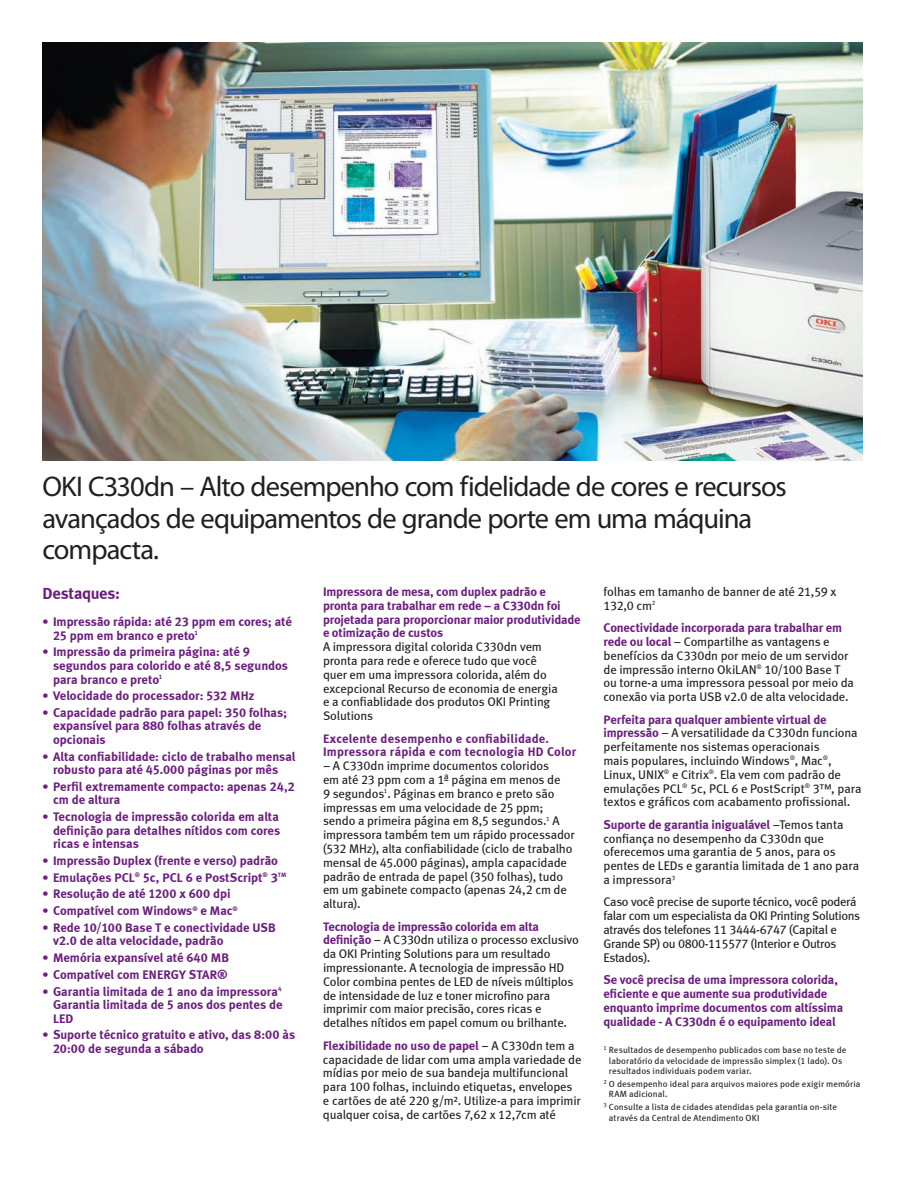
<style>
.page{position:relative;width:918px;height:1188px;background:#fff}
.page>*{position:absolute;margin:0;border:0;box-sizing:border-box;transform-origin:0 0}
._2aa-Spread_Hdline_1{font:28.5px/31.5px "Myriad Pro";letter-spacing:-.035em;color:#231f20}
._3a-Highlights_heade{font:16.5px "Meta Bold LF";letter-spacing:-.015em;color:#6b1f7e}
._3aa-Highlights_body{font:12.75px/13.5px "Meta Bold LF";letter-spacing:-.005em;color:#6b1f7e}
.body{font:12.6px/13.8px "Meta Book LF";letter-spacing:-.015em;color:#231f20}
.body-2{font:12.6px/13.8px "Meta Bold LF";letter-spacing:-.01em;color:#6b1f7e}
.body-3{font:12.6px/13.8px "Meta Bold LF";letter-spacing:.015em;color:#6b1f7e}
.footnote1__6_7{font:9px/10.5px "Meta Book LF";letter-spacing:.01em;color:#231f20}
.s1{font-family:"Meta Bold LF";color:#6b1f7e}
</style>
<div class="page">
<img style="left:43px;top:43px;width:820px;height:417px">
<p class="_2aa-Spread_Hdline_1" style="left:43px;top:470px;width:746px">OKI C330dn – Alto desempenho com fidelidade de cores e recursos avançados de equipamentos de grande porte em uma máquina compacta.</p>
<p class="_3a-Highlights_heade" style="left:43px;top:583px;width:79px">Destaques:</p>
<p class="_3aa-Highlights_body" style="left:53px;top:615px;width:240px;text-indent:-10px">• Impressão rápida: até 23 ppm em cores; até<br>25 ppm em branco e preto<sup>1</sup></p>
<p class="_3aa-Highlights_body" style="left:53px;top:645px;width:237px;text-indent:-10px">• Impressão da primeira página: até 9 segundos para colorido e até 8,5 segundos para branco e preto<sup>1</sup></p>
<p class="_3aa-Highlights_body" style="left:43px;top:689px;width:214px">• Velocidade do processador: 532 MHz</p>
<p class="_3aa-Highlights_body" style="left:53px;top:706px;width:236px;text-indent:-10px">• Capacidade padrão para papel: 350 folhas; expansível para 880 folhas através de opcionais</p>
<p class="_3aa-Highlights_body" style="left:43px;top:749px;width:254px;text-align:center">• Alta confiabilidade: ciclo de trabalho mensal robusto para até 45.000 páginas por mês</p>
<p class="_3aa-Highlights_body" style="left:53px;top:780px;width:244px;text-indent:-10px">• Perfil extremamente compacto: apenas 24,2 cm de altura</p>
<p class="_3aa-Highlights_body" style="left:53px;top:810px;width:229px;text-align:justify;text-indent:-10px">• Tecnologia de impressão colorida em alta definição para detalhes nítidos com cores ricas e intensas</p>
<p class="_3aa-Highlights_body" style="left:43px;top:854px;width:237px">• Impressão Duplex (frente e verso) padrão</p>
<p class="_3aa-Highlights_body" style="left:43px;top:870px;width:245px">• Emulações PCL<sup>®</sup> 5c, PCL 6 e PostScript<sup>®</sup> 3<sup>TM</sup></p>
<p class="_3aa-Highlights_body" style="left:43px;top:887px;width:190px">• Resolução de até 1200 x 600 dpi</p>
<p class="_3aa-Highlights_body" style="left:43px;top:904px;width:197px">• Compatível com Windows<sup>®</sup> e Mac<sup>®</sup></p>
<p class="_3aa-Highlights_body" style="left:53px;top:921px;width:224px;text-indent:-10px">• Rede 10/100 Base T e conectividade USB v2.0 de alta velocidade, padrão</p>
<p class="_3aa-Highlights_body" style="left:43px;top:951px;width:188px">• Memória expansível até 640 MB</p>
<p class="_3aa-Highlights_body" style="left:43px;top:968px;width:187px">• Compatível com ENERGY STAR®</p>
<p class="_3aa-Highlights_body" style="left:53px;top:984px;width:231px;text-align:justify;text-indent:-10px">• Garantia limitada de 1 ano da impressora<sup>4<br></sup>Garantia limitada de 5 anos dos pentes de LED</p>
<p class="_3aa-Highlights_body" style="left:53px;top:1028px;width:244px;text-indent:-10px">• Suporte técnico gratuito e ativo, das 8:00 às<br>20:00 de segunda a sábado</p>
<p class="body" style="left:603px;top:584px;width:234px">folhas em tamanho de banner de até 21,59 x<br>132,0 cm<sup>2</sup></p>
<p class="body" style="left:603px;top:621px;width:252px"><span class="s1">Conectividade incorporada para trabalhar em rede ou local</span> – Compartilhe as vantagens e benefícios da C330dn por meio de um servidor de impressão interno OkiLAN<sup>®</sup> 10/100 Base T ou torne-a uma impressora pessoal por meio da conexão via porta USB v2.0 de alta velocidade.</p>
<p class="body" style="left:603px;top:712px;width:260px"><span class="s1">Perfeita para qualquer ambiente virtual de impressão</span> – A versatilidade da C330dn funciona perfeitamente nos sistemas operacionais<br>mais populares, incluindo Windows<sup>®</sup>, Mac<sup>®</sup>, Linux, UNIX<sup>®</sup> e Citrix<sup>®</sup>. Ela vem com padrão de emulações PCL<sup>®</sup> 5c, PCL 6 e PostScript<sup>®</sup> 3™, para textos e gráficos com acabamento profissional.</p>
<p class="body" style="left:603px;top:817px;width:257px"><span class="s1">Suporte de garantia inigualável</span> –Temos tanta confiança no desempenho da C330dn que oferecemos uma garantia de 5 anos, para os pentes de LEDs e garantia limitada de 1 ano para a impressora<sup>3</sup></p>
<p class="body" style="left:603px;top:895px;width:258px">Caso você precise de suporte técnico, você poderá falar com um especialista da OKI Printing Solutions através dos telefones 11 3444-6747 (Capital e Grande SP) ou 0800-115577 (Interior e Outros Estados).</p>
<p class="body-2" style="left:603px;top:973px;width:241px">Se você precisa de uma impressora colorida, eficiente e que aumente sua produtividade enquanto imprime documentos com altíssima qualidade - A C330dn é o equipamento ideal</p>
<p class="footnote1__6_7" style="left:609px;top:1045px;width:239px;text-indent:-5px"><sup>1</sup> Resultados de desempenho publicados com base no teste de laboratório da velocidade de impressão simplex (1 lado). Os resultados individuais podem variar.</p>
<p class="footnote1__6_7" style="left:609px;top:1078px;width:253px;text-indent:-5px"><sup>2</sup> O desempenho ideal para arquivos maiores pode exigir memória<br>RAM adicional.</p>
<p class="footnote1__6_7" style="left:609px;top:1102px;width:230px;text-indent:-5px"><sup>3</sup> Consulte a lista de cidades atendidas pela garantia on-site através da Central de Atendimento OKI</p>
<p class="body" style="left:323px;top:585px;width:259px"><span class="s1">Impressora de mesa, com duplex padrão e pronta para trabalhar em rede – a C330dn foi projetada para proporcionar maior produtividade e otimização de custos<br></span>A impressora digital colorida C330dn vem<br>pronta para rede e oferece tudo que você<br>quer em uma impressora colorida, além do excepcional Recurso de economia de energia<br>e a confiablidade dos produtos OKI Printing Solutions</p>
<p class="body-3" style="left:323px;top:731px;width:255px">Excelente desempenho e confiabilidade.<br>Impressora rápida e com tecnologia HD Color</p>
<p class="body" style="left:323px;top:759px;width:253px">– A C330dn imprime documentos coloridos<br>em até 23 ppm com a 1ª página em menos de<br>9 segundos<sup>1</sup>. Páginas em branco e preto são impressas em uma velocidade de 25 ppm; sendo a primeira página em 8,5 segundos.<sup>1</sup> A impressora também tem um rápido processador (532 MHz), alta confiabilidade (ciclo de trabalho mensal de 45.000 páginas), ampla capacidade padrão de entrada de papel (350 folhas), tudo em um gabinete compacto (apenas 24,2 cm de altura).</p>
<p class="body" style="left:323px;top:919px;width:257px"><span class="s1">Tecnologia de impressão colorida em alta definição</span> – A C330dn utiliza o processo exclusivo da OKI Printing Solutions para um resultado impressionante. A tecnologia de impressão HD Color combina pentes de LED de níveis múltiplos de intensidade de luz e toner microfino para imprimir com maior precisão, cores ricas e detalhes nítidos em papel comum ou brilhante.</p>
<p class="body" style="left:323px;top:1038px;width:260px"><span class="s1">Flexibilidade no uso de papel</span> – A C330dn tem a capacidade de lidar com uma ampla variedade de mídias por meio de sua bandeja multifuncional para 100 folhas, incluindo etiquetas, envelopes e cartões de até 220 g/m². Utilize-a para imprimir qualquer coisa, de cartões 7,62 x 12,7cm até</p>
</div>
